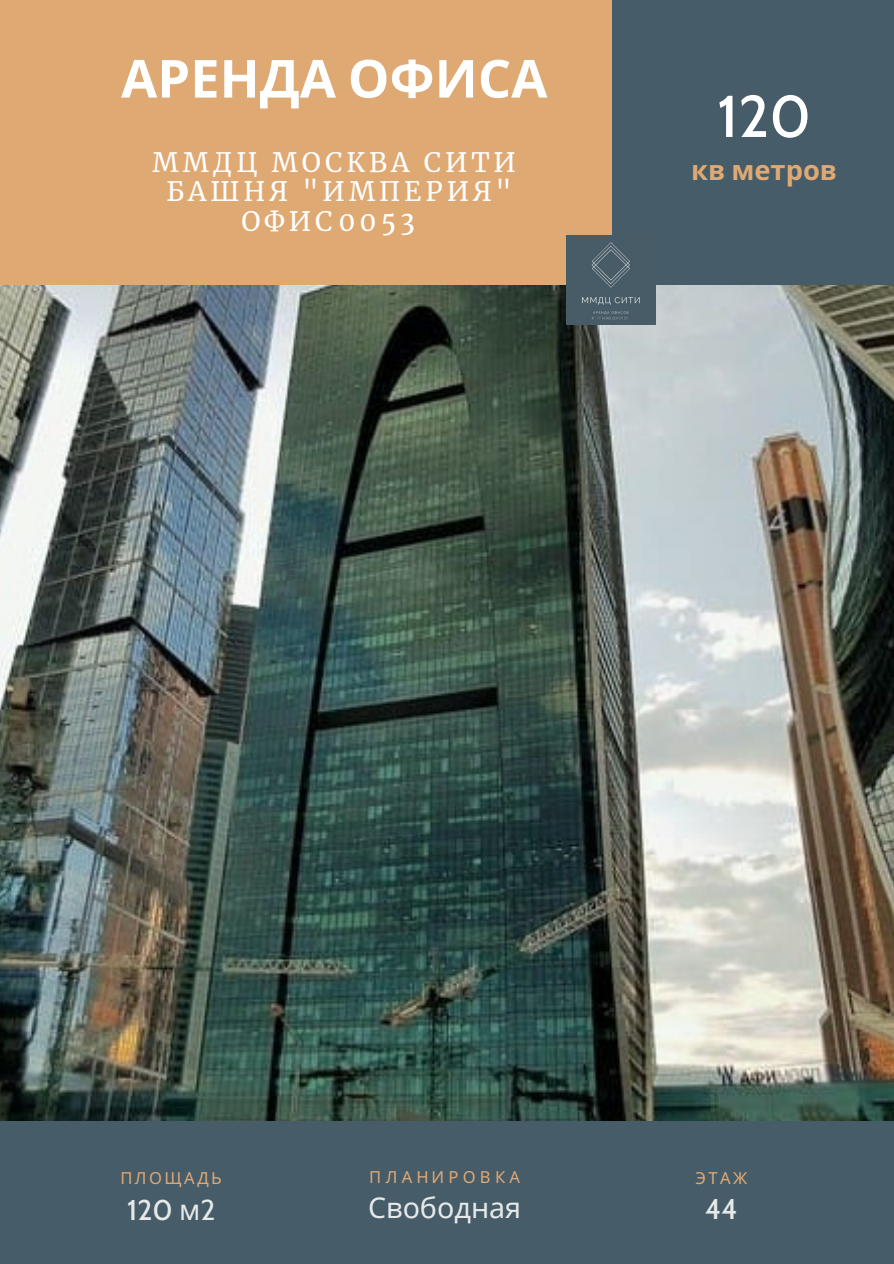
<style>
.page{position:relative;width:894px;height:1264px;background:#fff}
.page>*{position:absolute;margin:0;border:0;box-sizing:border-box;transform-origin:0 0}
.t1{font:500 58.8px "Cabin";color:#fff}
.t2{font:700 52.35px "Noto Sans";color:#fff}
.t3{font:28.5px "Noto Sans";color:#e6e9ea}
.t4{font:500 28.5px "Cabin";color:#e6e9ea}
.t5{font:700 27.3px "Noto Sans";color:#dfa974}
.t6{font:26.55px "Merriweather";letter-spacing:.15em;color:#fff}
.t7{font:16.5px "Noto Sans";letter-spacing:.15em;color:#dfa974}
.t8{font:16.5px "Noto Sans";letter-spacing:.26em;color:#dfa974}
.s1{font-style:inherit}
.s2{font-family:"Noto Sans";font-weight:400}
.s3{font-weight:400}
</style>
<div class="page">
<div style="left:0;top:0;width:893px;height:1263px;background:#465c68"></div>
<div style="left:0;top:0;width:611px;height:307px;background:#dfa974"></div>
<img style="left:0;top:286px;width:893px;height:834px">
<img style="left:566px;top:236px;width:89px;height:89px">
<p class="t2" style="left:121px;top:42px;width:427px">АРЕНДА ОФИСА</p>
<p class="t6" style="left:152px;top:146px;width:365px">ММДЦ МОСКВА СИТИ</p>
<p class="t6" style="left:167px;top:175px;width:346px">БАШНЯ "ИМПЕРИЯ"</p>
<p class="t6" style="left:241px;top:205px;width:175px">ОФИС 00<span class="s1">53</span></p>
<p class="t1" style="left:717px;top:80px;width:95px">120</p>
<p class="t5" style="left:691px;top:151px;width:147px">кв метров</p>
<p class="t7" style="left:120px;top:1166px;width:103px">ПЛОЩАДЬ</p>
<p class="t4" style="left:127px;top:1192px;width:90px">120 <span class="s2">м</span><span class="s3">2</span></p>
<p class="t8" style="left:369px;top:1165px;width:152px">ПЛАНИРОВКА</p>
<p class="t3" style="left:368px;top:1188px;width:154px"><span class="s1">С</span>вободна<span class="s1">я</span></p>
<p class="t7" style="left:695px;top:1166px;width:53px">ЭТАЖ</p>
<p class="t4" style="left:705px;top:1191px;width:34px">44</p>
</div>
